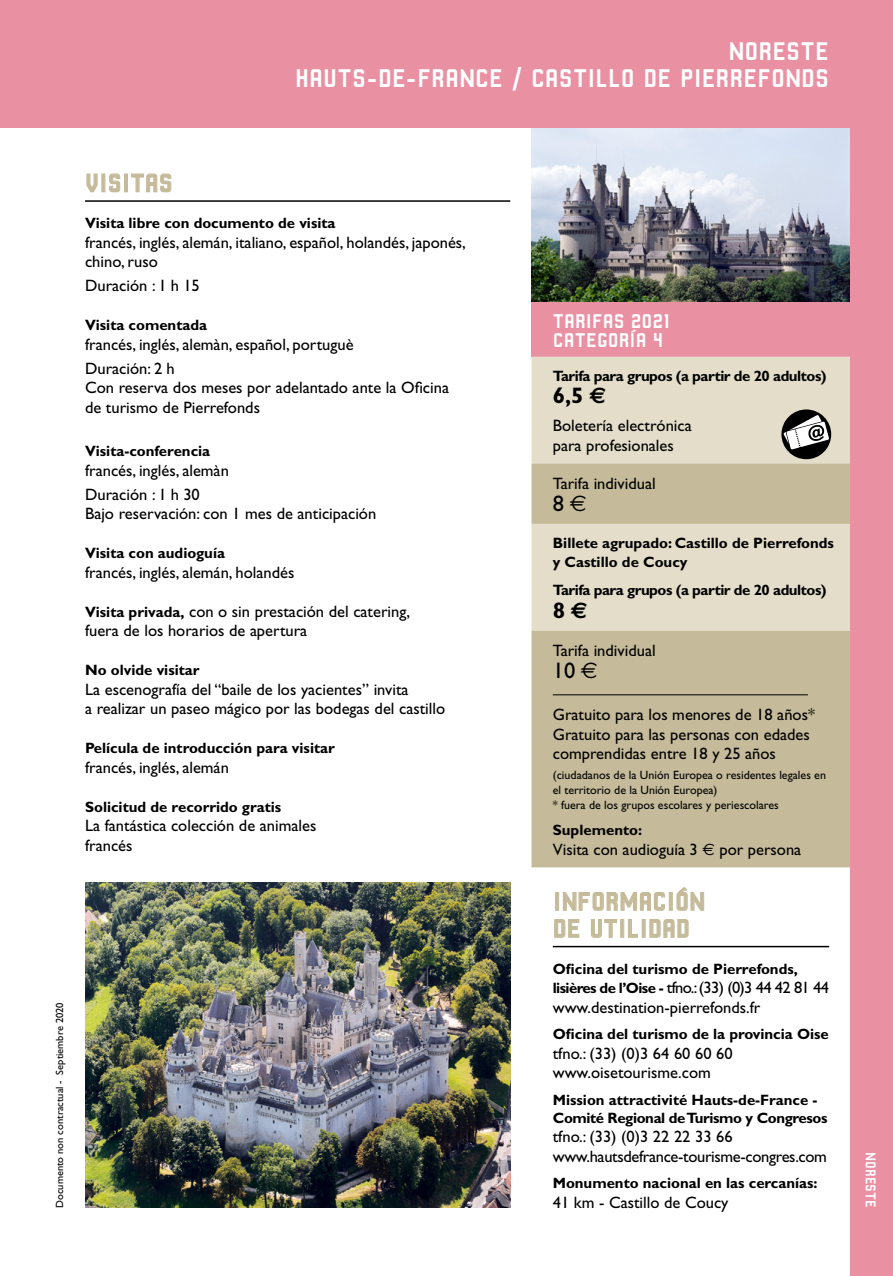
<style>
.page{position:relative;width:893px;height:1276px;background:#fff}
.page>*{position:absolute;margin:0;border:0;box-sizing:border-box;transform-origin:0 0}
.monuments_bandeau_20{font:27px/27px "Robust CMN";color:#fff;text-align:right}
.sous-titre_2016{font:27px/27px "Robust CMN";color:#c5bb9a}
.t1{font:700 22.5px "Gill Sans";color:#000}
.prix_2016{font:22.5px "Gill Sans";color:#000}
.titre_tableau{font:21px/19.5px "Robust CMN";color:#fff}
.intertitre_2016{font:16.5px/19.5px "Gill Sans";color:#000}
.intertitre_2016-2{font:16.5px/19.5px "Gill Sans";letter-spacing:-.02em;color:#000}
.sur_reservation_espa{font:16.5px "Gill Sans";color:#000}
.intertitre_2016-3{font:700 15px/19.5px "Gill Sans";color:#000}
.intertitre_2016-4{font:700 15px "Gill Sans";letter-spacing:-.03em;color:#000}
.intertitre_2016-5{font:700 15px/18px "Gill Sans";letter-spacing:-.02em;color:#000}
.t2{font:15px "Robust CMN";color:#fff}
.info_tarif_2016{font:12px/15px "Gill Sans";color:#000}
.t3{font:10.5px "Gill Sans";color:#000}
.s1{font-weight:700;font-size:15px}
.s2{font-family:"Euro Sans"}
</style>
<div class="page">
<div style="left:531px;top:301px;width:341px;height:56px;background:#e990a3"></div>
<div style="left:531px;top:357px;width:319px;height:106px;background:#e3ddca"></div>
<svg style="left:531px;top:463px;width:319px;height:404px;background:#ccc4a6"></svg>
<div style="left:781px;top:409px;width:50px;height:50px;background:#000;border-radius:50%"></div>
<svg style="left:783px;top:415px;width:46px;height:34px"></svg>
<hr style="left:553px;top:694px;width:255px;height:1px;background:#000">
<hr style="left:553px;top:946px;width:276px;height:1px;background:#000">
<div style="left:555px;top:892px;width:4px;height:18px;border:1px solid #c5bb9a"></div>
<svg style="left:563px;top:892px;width:102px;height:19px"></svg>
<div style="left:669px;top:892px;width:4px;height:18px;border:1px solid #c5bb9a"></div>
<svg style="left:676px;top:887px;width:29px;height:24px"></svg>
<svg style="left:554px;top:919px;width:26px;height:19px"></svg>
<svg style="left:591px;top:919px;width:26px;height:19px"></svg>
<div style="left:620px;top:919px;width:4px;height:18px;border:1px solid #c5bb9a"></div>
<svg style="left:628px;top:919px;width:10px;height:19px"></svg>
<div style="left:642px;top:919px;width:4px;height:18px;border:1px solid #c5bb9a"></div>
<svg style="left:649px;top:919px;width:40px;height:19px"></svg>
<img style="left:531px;top:128px;width:319px;height:173px">
<img style="left:85px;top:882px;width:425px;height:326px">
<hr style="left:85px;top:200px;width:425px;height:2px;background:#000">
<svg style="left:86px;top:173px;width:12px;height:20px"></svg>
<div style="left:101px;top:173px;width:4px;height:19px;border:1px solid #c5bb9a"></div>
<svg style="left:109px;top:173px;width:12px;height:20px"></svg>
<div style="left:124px;top:173px;width:4px;height:19px;border:1px solid #c5bb9a"></div>
<svg style="left:131px;top:173px;width:41px;height:20px"></svg>
<div style="left:0;top:0;width:893px;height:128px;background:#e990a3"></div>
<div style="left:850px;top:127px;width:43px;height:1149px;background:#e990a3"></div>
<p class="monuments_bandeau_20" style="left:295px;top:37px;width:535px">NORESTE<br>HAUTS-DE-FRANCE / CASTILLO DE PIERREFONDS</p>
<p class="sous-titre_2016" style="left:85px;top:169px;width:89px">VISITAS</p>
<p class="intertitre_2016-3" style="left:85px;top:213px;width:252px">Visita libre con documento de visita</p>
<p class="intertitre_2016" style="left:85px;top:233px;width:382px">francés, inglés, alemán, italiano, español, holandés, japonés, chino, ruso</p>
<p class="sur_reservation_espa" style="left:85px;top:276px;width:116px">Duración : 1 h 15</p>
<p class="intertitre_2016-3" style="left:85px;top:315px;width:124px">Visita comentada</p>
<p class="intertitre_2016" style="left:85px;top:335px;width:270px">francés, inglés, alemàn, español, portuguè</p>
<p class="sur_reservation_espa" style="left:85px;top:359px;width:91px">Duración: 2 h</p>
<p class="intertitre_2016" style="left:85px;top:378px;width:366px">Con reserva dos meses por adelantado ante la Oficina de turismo de Pierrefonds</p>
<p class="intertitre_2016-3" style="left:85px;top:441px;width:127px">Visita-conferencia</p>
<p class="intertitre_2016" style="left:85px;top:460px;width:145px">francés, inglés, alemàn</p>
<p class="sur_reservation_espa" style="left:85px;top:485px;width:116px">Duración : 1 h 30</p>
<p class="intertitre_2016" style="left:85px;top:504px;width:293px">Bajo reservación: con 1 mes de anticipación</p>
<p class="intertitre_2016-3" style="left:85px;top:543px;width:141px">Visita con audioguía</p>
<p class="intertitre_2016" style="left:85px;top:562px;width:211px">francés, inglés, alemán, holandés</p>
<p class="intertitre_2016" style="left:85px;top:601px;width:327px"><span class="s1">Visita privada,</span> con o sin prestación del catering, fuera de los horarios de apertura</p>
<p class="intertitre_2016-3" style="left:85px;top:660px;width:116px">No olvide visitar</p>
<p class="intertitre_2016" style="left:85px;top:679px;width:362px">La escenografía del “baile de los yacientes” invita<br>a realizar un paseo mágico por las bodegas del castillo</p>
<p class="intertitre_2016-3" style="left:85px;top:738px;width:251px">Película de introducción para visitar</p>
<p class="intertitre_2016" style="left:85px;top:757px;width:145px">francés, inglés, alemán</p>
<p class="intertitre_2016-3" style="left:85px;top:797px;width:198px">Solicitud de recorrido gratis</p>
<p class="intertitre_2016" style="left:85px;top:816px;width:233px">La fantástica colección de animales</p>
<p class="intertitre_2016" style="left:85px;top:835px;width:49px">francés</p>
<p class="t3" style="left:54px;top:1208px;width:207px;rotate:-90deg">Documento non contractual - Septiembre 2020</p>
<p class="titre_tableau" style="left:553px;top:311px;width:119px">TARIFAS 2021<br>CATEGORÍA 4</p>
<p class="intertitre_2016-4" style="left:553px;top:367px;width:275px">Tarifa para grupos (a partir de 20 adultos)</p>
<p class="t1" style="left:553px;top:382px;width:55px">6,5 <span class="s2">€</span></p>
<p class="intertitre_2016" style="left:553px;top:416px;width:141px">Boletería electrónica para profesionales</p>
<p class="intertitre_2016" style="left:553px;top:473px;width:104px">Tarifa individual</p>
<p class="prix_2016" style="left:553px;top:490px;width:35px">8 <span class="s2">€</span></p>
<p class="intertitre_2016-3" style="left:553px;top:533px;width:283px">Billete agrupado: Castillo de Pierrefonds y Castillo de Coucy</p>
<p class="intertitre_2016-4" style="left:553px;top:581px;width:275px">Tarifa para grupos (a partir de 20 adultos)</p>
<p class="t1" style="left:553px;top:597px;width:36px">8<span class="s2">€</span></p>
<p class="intertitre_2016" style="left:553px;top:640px;width:104px">Tarifa individual</p>
<p class="prix_2016" style="left:553px;top:658px;width:46px">10 <span class="s2">€</span></p>
<p class="intertitre_2016" style="left:553px;top:705px;width:264px">Gratuito para los menores de 18 años*</p>
<p class="intertitre_2016" style="left:553px;top:724px;width:258px">Gratuito para las personas con edades comprendidas entre 18 y 25 años</p>
<p class="info_tarif_2016" style="left:553px;top:767px;width:275px">(ciudadanos de la Unión Europea o residentes legales en el territorio de la Unión Europea)<br>* fuera de los grupos escolares y periescolares</p>
<p class="intertitre_2016-3" style="left:553px;top:820px;width:91px">Suplemento:</p>
<p class="intertitre_2016" style="left:553px;top:839px;width:250px">Visita con audioguía 3 <span class="s2">€</span> por persona</p>
<p class="sous-titre_2016" style="left:553px;top:887px;width:154px">INFORMACIÓN<br>DE UTILIDAD</p>
<p class="intertitre_2016-3" style="left:553px;top:959px;width:247px">Oficina del turismo de Pierrefonds,</p>
<p class="intertitre_2016" style="left:553px;top:978px;width:278px"><span class="s1">lisières de l’Oise -</span> tfno.: (33) (0)3 44 42 81 44 www.destination-pierrefonds.fr</p>
<p class="intertitre_2016-3" style="left:553px;top:1024px;width:278px">Oficina del turismo de la provincia Oise</p>
<p class="intertitre_2016" style="left:553px;top:1043px;width:181px">tfno.: (33) (0)3 64 60 60 60 www.oisetourisme.com</p>
<p class="intertitre_2016-5" style="left:553px;top:1090px;width:276px">Mission attractivité Hauts-de-France -<br>Comité Regional de Turismo y Congresos</p>
<p class="intertitre_2016-2" style="left:553px;top:1127px;width:276px">tfno.: (33) (0)3 22 22 33 66 www.hautsdefrance-tourisme-congres.com</p>
<p class="intertitre_2016-3" style="left:553px;top:1173px;width:266px">Monumento nacional en las cercanías:</p>
<p class="intertitre_2016" style="left:553px;top:1192px;width:177px">41 km - Castillo de Coucy</p>
<p class="t2" style="left:879px;top:1152px;width:57px;rotate:90deg">NORESTE</p>
</div>
